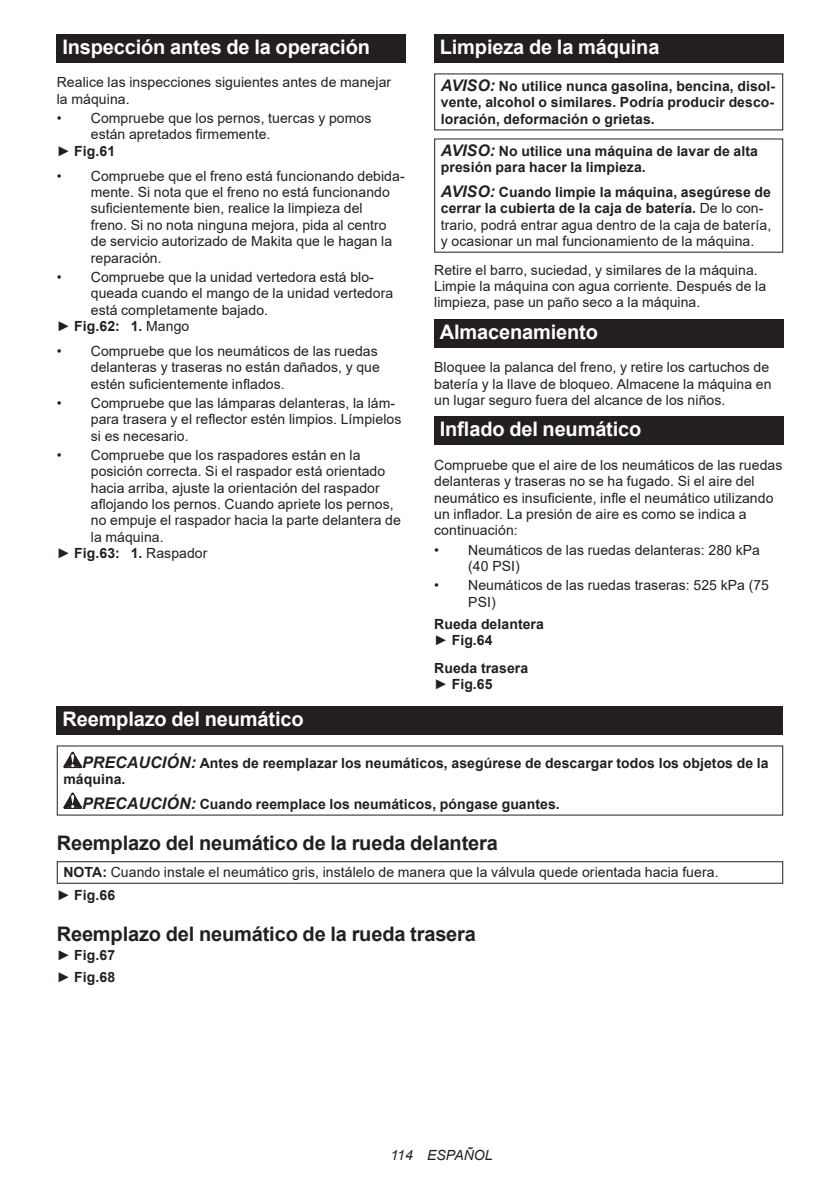
<style>
.page{position:relative;width:840px;height:1191px;background:#fff}
.page>*{position:absolute;margin:0;border:0;box-sizing:border-box;transform-origin:0 0}
.t1{font:700 20px "Arial";letter-spacing:-.01em;color:#fff}
.t2{font:700 20px "Arial";letter-spacing:-.01em;color:#231f20}
.t3{font:14px/16.4px "Arial";letter-spacing:.005em;color:#231f20}
.t4{font:700 14px/16.4px "Arial";letter-spacing:.005em;color:#231f20}
.t5{font:italic 14px "Arial";letter-spacing:.005em;color:#231f20}
.s1{font-weight:400}
.s2{font-weight:700}
.s3{font-style:italic;font-size:16px}
.s4{font-weight:700;font-style:italic;font-size:16px}
</style>
<div class="page">
<div style="left:57px;top:34px;width:348px;height:29px;background:#231f20"></div>
<div style="left:434px;top:34px;width:348px;height:29px;background:#231f20"></div>
<div style="left:434px;top:319px;width:348px;height:28px;background:#231f20"></div>
<div style="left:434px;top:416px;width:348px;height:29px;background:#231f20"></div>
<div style="left:57px;top:706px;width:725px;height:28px;background:#231f20"></div>
<svg style="left:63px;top:751px;width:19px;height:17px"></svg>
<svg style="left:63px;top:792px;width:19px;height:17px"></svg>
<div style="left:57px;top:861px;width:725px;height:22px;border:1px solid #231f20"></div>
<h1 class="t1" style="left:62px;top:39px;width:309px">Inspección antes de la operación</h1>
<p class="t3" style="left:57px;top:74px;width:336px">Realice las inspecciones siguientes antes de manejar la máquina.</p>
<p class="t3" style="left:57px;top:111px;width:316px">• Compruebe que los pernos, tuercas y pomos</p>
<p class="t3" style="left:91px;top:126px;width:181px">están apretados firmemente.</p>
<p class="t4" style="left:57px;top:144px;width:60px"><span class="s1">►</span> Fig.61</p>
<p class="t3" style="left:91px;top:169px;width:315px;text-indent:-34px">• Compruebe que el freno está funcionando debida&shy;mente. Si nota que el freno no está funcionando suficientemente bien, realice la limpieza del<br>freno. Si no nota ninguna mejora, pida al centro de servicio autorizado de Makita que le hagan la reparación.</p>
<p class="t3" style="left:57px;top:270px;width:318px">• Compruebe que la unidad vertedora está blo-</p>
<p class="t3" style="left:91px;top:286px;width:304px">queada cuando el mango de la unidad vertedora</p>
<p class="t3" style="left:91px;top:301px;width:179px">está completamente bajado.</p>
<p class="t4" style="left:57px;top:319px;width:134px"><span class="s1">►</span> Fig.62: 1. <span class="s1">Mango</span></p>
<p class="t3" style="left:91px;top:344px;width:290px;text-indent:-34px">• Compruebe que los neumáticos de las ruedas delanteras y traseras no están dañados, y que estén suficientemente inflados.</p>
<p class="t3" style="left:91px;top:396px;width:312px;text-indent:-34px">• Compruebe que las lámparas delanteras, la lám&shy;para trasera y el reflector estén limpios. Límpielos si es necesario.</p>
<p class="t3" style="left:57px;top:448px;width:305px">• Compruebe que los raspadores están en la</p>
<p class="t3" style="left:91px;top:463px;width:296px">posición correcta. Si el raspador está orientado</p>
<p class="t3" style="left:91px;top:479px;width:290px">hacia arriba, ajuste la orientación del raspador</p>
<p class="t3" style="left:91px;top:496px;width:304px">aflojando los pernos. Cuando apriete los pernos,</p>
<p class="t3" style="left:91px;top:512px;width:311px">no empuje el raspador hacia la parte delantera de</p>
<p class="t3" style="left:91px;top:530px;width:74px">la máquina.</p>
<p class="t3" style="left:57px;top:545px;width:152px">► <span class="s2">Fig.63: 1.</span> Raspador</p>
<h1 class="t1" style="left:439px;top:39px;width:221px">Limpieza de la máquina</h1>
<p class="t4" style="left:440px;top:79px;width:335px;text-align:justify"><span class="s3">AVISO:</span> No utilice nunca gasolina, bencina, disol&shy;vente, alcohol o similares. Podría producir desco&shy;loración, deformación o grietas.</p>
<p class="t4" style="left:440px;top:144px;width:318px"><span class="s3">AVISO:</span> No utilice una máquina de lavar de alta presión para hacer la limpieza.</p>
<p class="t3" style="left:440px;top:185px;width:332px"><span class="s4">AVISO:</span> <span class="s2">Cuando limpie la máquina, asegúrese de cerrar la cubierta de la caja de batería.</span> De lo con&shy;trario, podrá entrar agua dentro de la caja de batería, y ocasionar un mal funcionamiento de la máquina.</p>
<p class="t3" style="left:434px;top:263px;width:333px">Retire el barro, suciedad, y similares de la máquina.<br>Limpie la máquina con agua corriente. Después de la limpieza, pase un paño seco a la máquina.</p>
<h1 class="t1" style="left:439px;top:324px;width:159px">Almacenamiento</h1>
<p class="t3" style="left:434px;top:360px;width:338px">Bloquee la palanca del freno, y retire los cartuchos de batería y la llave de bloqueo. Almacene la máquina en un lugar seguro fuera del alcance de los niños.</p>
<h1 class="t1" style="left:439px;top:415px;width:203px">Inflado del neumático</h1>
<p class="t3" style="left:434px;top:458px;width:349px">Compruebe que el aire de los neumáticos de las ruedas delanteras y traseras no se ha fugado. Si el aire del neumático es insuficiente, infle el neumático utilizando un inflador. La presión de aire es como se indica a continuación:</p>
<p class="t3" style="left:468px;top:542px;width:293px;text-indent:-34px">• Neumáticos de las ruedas delanteras: 280 kPa (40 PSI)</p>
<p class="t3" style="left:468px;top:578px;width:302px;text-indent:-34px">• Neumáticos de las ruedas traseras: 525 kPa (75<br>PSI)</p>
<p class="t4" style="left:434px;top:616px;width:111px">Rueda delantera <span class="s1">►</span> Fig.64</p>
<p class="t4" style="left:434px;top:660px;width:95px">Rueda trasera <span class="s1">►</span> Fig.65</p>
<h1 class="t1" style="left:62px;top:711px;width:242px">Reemplazo del neumático</h1>
<p class="t4" style="left:63px;top:756px;width:706px;text-indent:19px"><span class="s3">PRECAUCIÓN:</span> Antes de reemplazar los neumáticos, asegúrese de descargar todos los objetos de la máquina.</p>
<p class="t4" style="left:82px;top:797px;width:479px"><span class="s3">PRECAUCIÓN:</span> Cuando reemplace los neumáticos, póngase guantes.</p>
<h1 class="t2" style="left:57px;top:835px;width:442px">Reemplazo del neumático de la rueda delantera</h1>
<p class="t3" style="left:57px;top:862px;width:663px;line-height:23px;text-indent:7px"><span class="s2">NOTA:</span> Cuando instale el neumático gris, instálelo de manera que la válvula quede orientada hacia fuera. ► <span class="s2">Fig.66</span></p>
<h1 class="t2" style="left:57px;top:925px;width:420px">Reemplazo del neumático de la rueda trasera</h1>
<p class="t4" style="left:57px;top:945px;width:60px;line-height:22px"><span class="s1">►</span> Fig.67 <span class="s1">►</span> Fig.68</p>
<p class="t5" style="left:390px;top:1150px;width:104px">114 ESPAÑOL</p>
</div>
